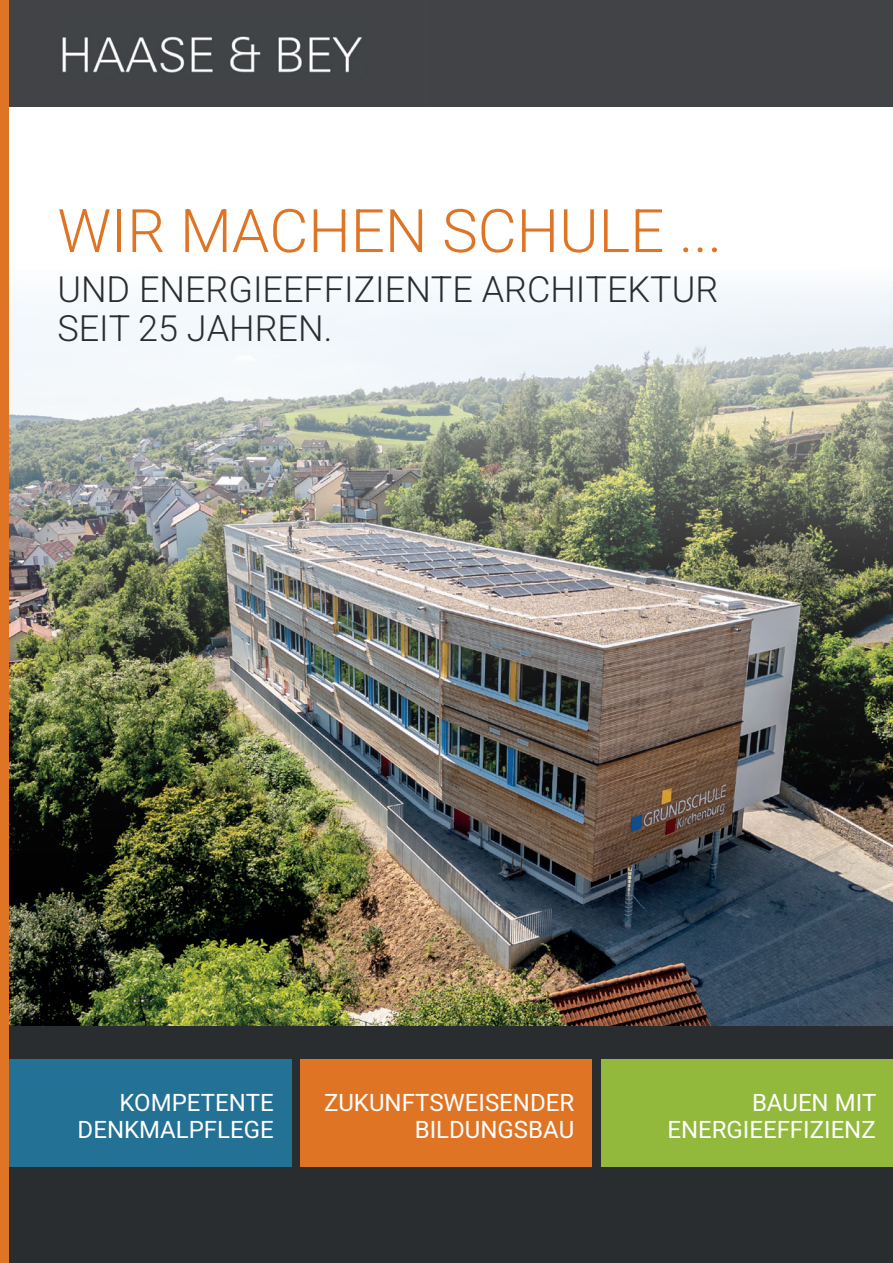
<style>
.page{position:relative;width:893px;height:1263px;background:#fff}
.page>*{position:absolute;margin:0;border:0;box-sizing:border-box;transform-origin:0 0}
.t1{font:300 60px "Heebo";color:#df7425}
.t2{font:300 36px/39px "Heebo";color:#292d2f}
.t3{font:24px/27px "Heebo";color:#fff;text-align:right}
</style>
<div class="page">
<img style="left:9px;top:289px;width:884px;height:737px">
<div style="left:0;top:1026px;width:893px;height:237px;background:#292d2f"></div>
<div style="left:0;top:0;width:893px;height:106px;background:#424346"></div>
<img style="left:62px;top:36px;width:300px;height:37px">
<div style="left:0;top:1059px;width:292px;height:107px;background:#247196"></div>
<div style="left:300px;top:1059px;width:292px;height:107px;background:#df7425"></div>
<div style="left:601px;top:1059px;width:292px;height:107px;background:#92b83c"></div>
<div style="left:0;top:0;width:9px;height:1263px;background:#df7425"></div>
<h1 class="t1" style="left:57px;top:189px;width:666px">WIR MACHEN SCHULE ...</h1>
<h2 class="t2" style="left:57px;top:269px;width:662px">UND ENERGIEEFFIZIENTE ARCHITEKTUR<br>SEIT 25 JAHREN.</h2>
<p class="t3" style="left:78px;top:1089px;width:198px">KOMPETENTE<br>DENKMALPFLEGE</p>
<p class="t3" style="left:667px;top:1089px;width:211px">BAUEN MIT<br>ENERGIEEFFIZIENZ</p>
<p class="t3" style="left:324px;top:1089px;width:252px">ZUKUNFTSWEISENDER<br>BILDUNGSBAU</p>
</div>
